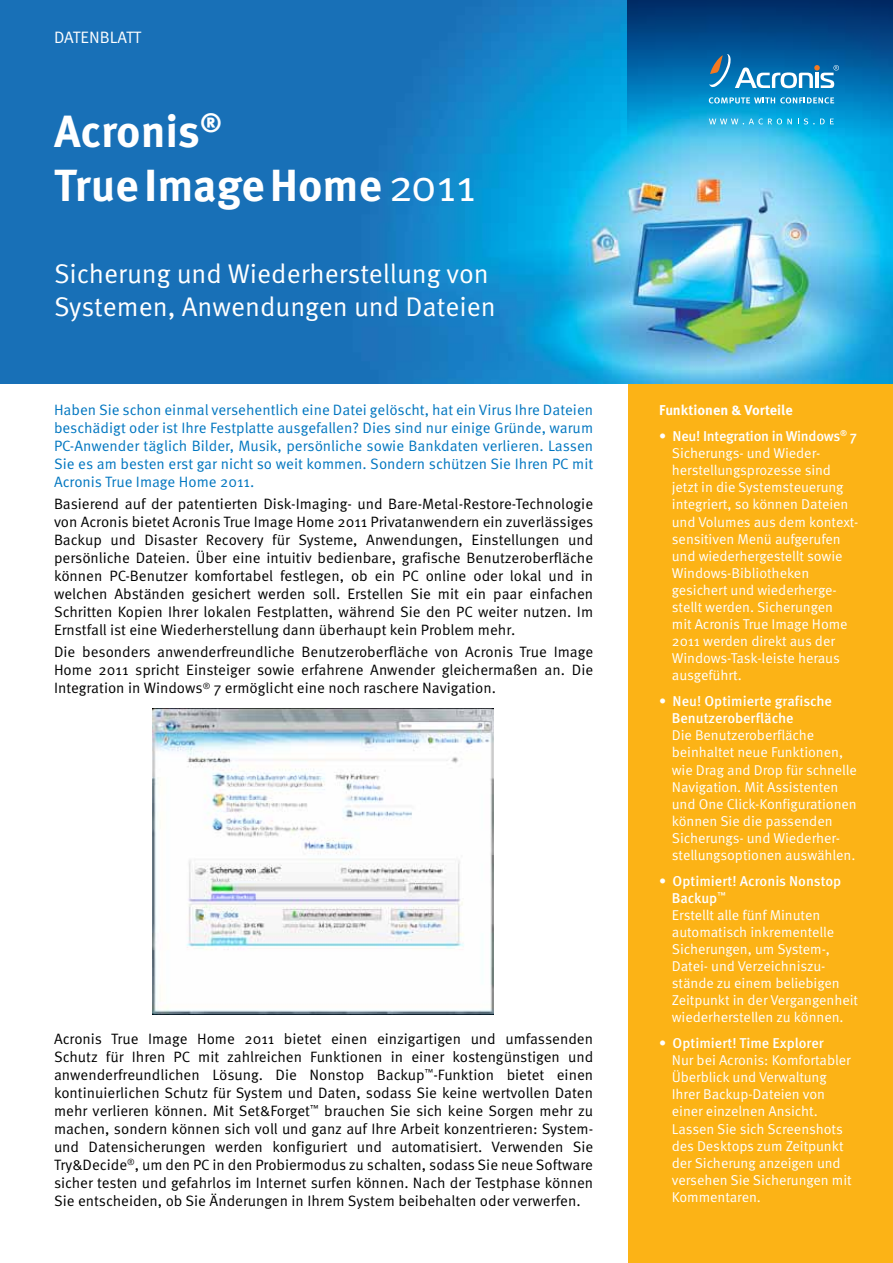
<style>
.page{position:relative;width:893px;height:1263px;background:#fff}
.page>*{position:absolute;margin:0;border:0;box-sizing:border-box;transform-origin:0 0}
.t1{font:700 45px/54px "Meta Pro";color:#fff}
.t2{font:27px/32.4px "Meta Pro";color:#fff}
.t3{font:16.5px "Meta Pro";color:#fff}
.t4{font:15px/18px "Meta Pro";color:#000;text-align:justify}
.t5{font:15px/18px "Meta Pro";color:#0076c0;text-align:justify}
.t6{font:14.25px/17.1px "Meta Pro";letter-spacing:-.005em;color:#fff}
.t7{font:500 14.25px/17.1px "Meta Pro";color:#fff}
.t8{font:700 14.25px "Meta Pro";color:#fff}
.s1{font-weight:400}
.s2{font-weight:500}
</style>
<div class="page">
<div style="left:629px;top:384px;width:264px;height:879px;background:#fcb316"></div>
<img style="left:0;top:0;width:893px;height:384px">
<svg style="left:627px;top:0;width:266px;height:138px;background:#046aa6"></svg>
<svg style="left:709px;top:54px;width:130px;height:34px;background:#3987b8"></svg>
<svg style="left:709px;top:97px;width:125px;height:6px"></svg>
<svg style="left:709px;top:118px;width:83px;height:6px"></svg>
<svg style="left:798px;top:118px;width:36px;height:6px"></svg>
<img style="left:152px;top:708px;width:341px;height:307px">
<p class="t3" style="left:54px;top:27px;width:89px">DATENBLATT</p>
<h1 class="t1" style="left:54px;top:105px;width:423px">Acronis<sup>®<br></sup>True ImageHome <span class="s1">2011</span></h1>
<h2 class="t2" style="left:54px;top:258px;width:443px">Sicherung und Wiederherstellung von<br>Systemen, Anwendungen und Dateien</h2>
<p class="t5" style="left:54px;top:401px;width:541px">Haben Sie schon einmal versehentlich eine Datei gelöscht, hat ein Virus Ihre Dateien beschädigt oder ist Ihre Festplatte ausgefallen? Dies sind nur einige Gründe, warum PC-Anwender täglich Bilder, Musik, persönliche sowie Bankdaten verlieren. Lassen Sie es am besten erst gar nicht so weit kommen. Sondern schützen Sie Ihren PC mit Acronis True Image Home 2011.</p>
<p class="t4" style="left:54px;top:495px;width:541px">Basierend auf der patentierten Disk-Imaging- und Bare-Metal-Restore-Technologie von Acronis bietet Acronis True Image Home 2011 Privatanwendern ein zuverlässiges Backup und Disaster Recovery für Systeme, Anwendungen, Einstellungen und persönliche Dateien. Über eine intuitiv bedienbare, grafische Benutzeroberfläche können PC-Benutzer komfortabel festlegen, ob ein PC online oder lokal und in welchen Abständen gesichert werden soll. Erstellen Sie mit ein paar einfachen Schritten Kopien Ihrer lokalen Festplatten, während Sie den PC weiter nutzen. Im Ernstfall ist eine Wiederherstellung dann überhaupt kein Problem mehr.</p>
<p class="t4" style="left:54px;top:644px;width:541px">Die besonders anwenderfreundliche Benutzeroberfläche von Acronis True Image Home 2011 spricht Einsteiger sowie erfahrene Anwender gleichermaßen an. Die Integration in Windows<sup>®</sup> 7 ermöglicht eine noch raschere Navigation.</p>
<p class="t4" style="left:54px;top:1030px;width:541px">Acronis True Image Home 2011 bietet einen einzigartigen und umfassenden Schutz für Ihren PC mit zahlreichen Funktionen in einer kostengünstigen und anwenderfreundlichen Lösung. Die Nonstop Backup<sup>™</sup>-Funktion bietet einen kontinuierlichen Schutz für System und Daten, sodass Sie keine wertvollen Daten mehr verlieren können. Mit Set&amp;Forget<sup>™</sup> brauchen Sie sich keine Sorgen mehr zu machen, sondern können sich voll und ganz auf Ihre Arbeit konzentrieren: System&shy;und Datensicherungen werden konfiguriert und automatisiert. Verwenden Sie Try&amp;Decide<sup>®</sup>, um den PC in den Probiermodus zu schalten, sodass Sie neue Software sicher testen und gefahrlos im Internet surfen können. Nach der Testphase können Sie entscheiden, ob Sie Änderungen in Ihrem System beibehalten oder verwerfen.</p>
<p class="t8" style="left:659px;top:401px;width:135px">Funktionen &amp; Vorteile</p>
<p class="t6" style="left:672px;top:428px;width:188px;text-indent:-13px"><span class="s2">• Neu! Integration in Windows</span><sup>®</sup> <span class="s2">7<br></span>Sicherungs- und Wieder&shy;herstellungsprozesse sind jetzt in die Systemsteuerung integriert, so können Dateien und Volumes aus dem kontext&shy;sensitiven Menü aufgerufen und wiederhergestellt sowie<br>Windows-Bibliotheken gesichert und wiederherge&shy;stellt werden. Sicherungen<br>mit Acronis True Image Home<br>2011 werden direkt aus der<br>Windows-Task-leiste heraus ausgeführt.</p>
<p class="t7" style="left:672px;top:693px;width:162px;text-indent:-13px">• Neu! Optimierte grafische<br>Benutzeroberfläche</p>
<p class="t6" style="left:672px;top:727px;width:187px">Die Benutzeroberfläche beinhaltet neue Funktionen, wie Drag and Drop für schnelle<br>Navigation. Mit Assistenten und One Click-Konfigurationen können Sie die passenden<br>Sicherungs- und Wiederher&shy;stellungsoptionen auswählen.</p>
<p class="t6" style="left:672px;top:872px;width:188px;text-indent:-13px"><span class="s2">• Optimiert! Acronis Nonstop<br>Backup</span><sup>™<br></sup>Erstellt alle fünf Minuten automatisch inkrementelle<br>Sicherungen, um System-,<br>Datei- und Verzeichniszu&shy;stände zu einem beliebigen<br>Zeitpunkt in der Vergangenheit wiederherstellen zu können.</p>
<p class="t7" style="left:659px;top:1035px;width:166px">• Optimiert! Time Explorer</p>
<p class="t6" style="left:672px;top:1052px;width:181px">Nur bei Acronis: Komfortabler<br>Überblick und Verwaltung<br>Ihrer Backup-Dateien von einer einzelnen Ansicht.<br>Lassen Sie sich Screenshots des Desktops zum Zeitpunkt der Sicherung anzeigen und versehen Sie Sicherungen mit<br>Kommentaren.</p>
</div>
